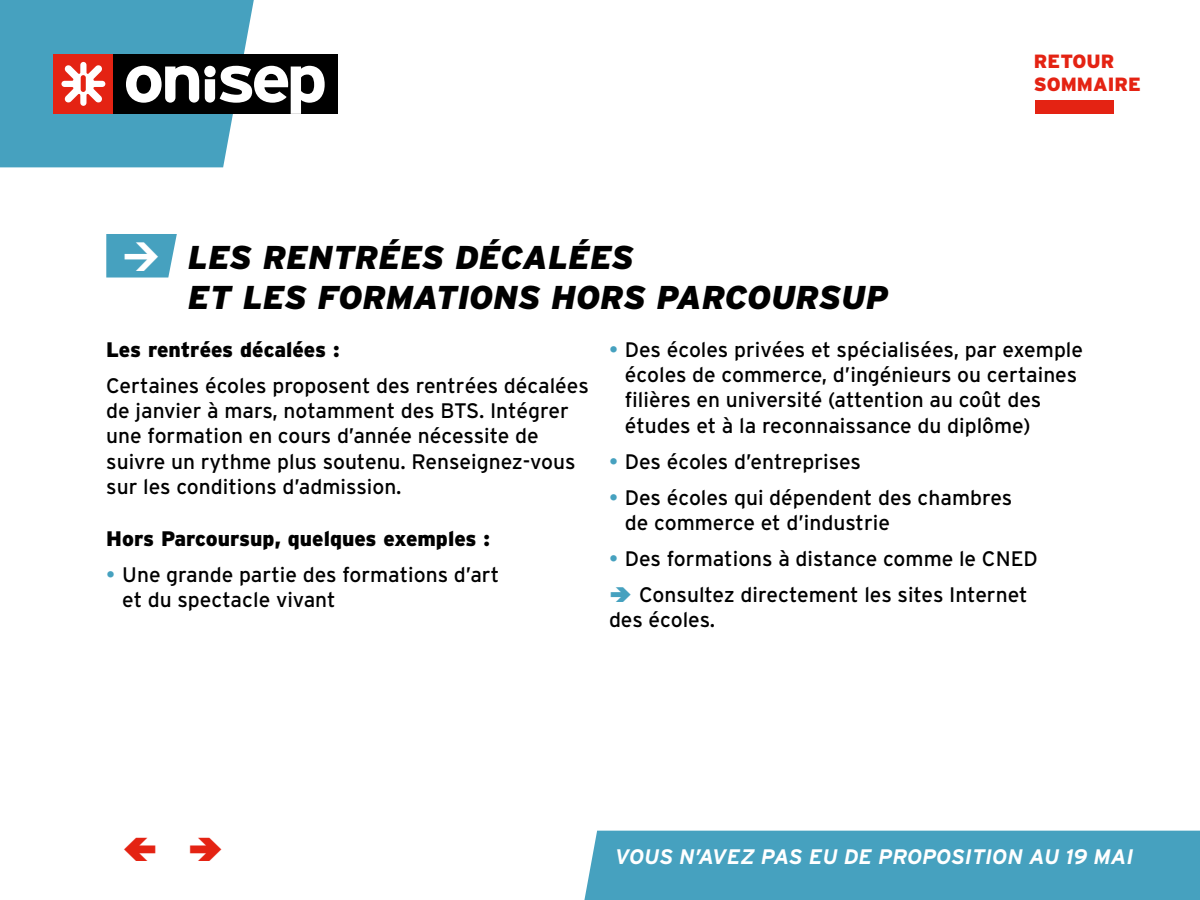
<style>
.page{position:relative;width:1200px;height:900px;background:#fff}
.page>*{position:absolute;margin:0;border:0;box-sizing:border-box;transform-origin:0 0}
.t1{font:italic 900 33px/39.6px "Interstate";color:#000}
.t2{font:21px/25.2px "Interstate";color:#000}
.t3{font:900 21px "Interstate";color:#000}
.t4{font:italic 700 21px "Interstate";color:#fff}
.t5{font:900 19.2px/23px "Interstate";color:#e42313}
.s1{color:#46a1bf}
</style>
<div class="page">
<div style="left:113px;top:54px;width:224px;height:60px;background:#000"></div>
<svg style="left:0;top:0;width:325px;height:167px"></svg>
<div style="left:1035px;top:100px;width:78px;height:14px;background:#e42313"></div>
<div style="left:584px;top:831px;width:616px;height:69px;background:#46a1bf"></div>
<svg style="left:106px;top:234px;width:71px;height:44px;background:#54a8c3"></svg>
<p class="t1" style="left:188px;top:237px;width:702px">LES RENTRÉES DÉCALÉES<br>ET LES FORMATIONS HORS PARCOURSUP</p>
<p class="t5" style="left:1034px;top:49px;width:108px">RETOUR<br>SOMMAIRE</p>
<p class="t3" style="left:106px;top:337px;width:235px">Les rentrées décalées :</p>
<p class="t2" style="left:106px;top:373px;width:484px">Certaines écoles proposent des rentrées décalées de janvier à mars, notamment des BTS. Intégrer une formation en cours d’année nécessite de suivre un rythme plus soutenu. Renseignez-vous sur les conditions d’admission.</p>
<p class="t3" style="left:106px;top:526px;width:385px">Hors Parcoursup, quelques exemples :</p>
<p class="t2" style="left:122px;top:562px;width:379px;text-indent:-16px"><span class="s1">•</span> Une grande partie des formations d’art et du spectacle vivant</p>
<p class="t2" style="left:625px;top:337px;width:460px;text-indent:-16px"><span class="s1">•</span> Des écoles privées et spécialisées, par exemple écoles de commerce, d’ingénieurs ou certaines filières en université (attention au coût des études et à la reconnaissance du diplôme)</p>
<p class="t2" style="left:609px;top:448px;width:253px"><span class="s1">•</span> Des écoles d’entreprises</p>
<p class="t2" style="left:625px;top:484px;width:389px;text-indent:-16px"><span class="s1">•</span> Des écoles qui dépendent des chambres de commerce et d’industrie</p>
<p class="t2" style="left:609px;top:546px;width:430px"><span class="s1">•</span> Des formations à distance comme le CNED</p>
<p class="t2" style="left:609px;top:582px;width:420px;text-indent:30px">Consultez directement les sites Internet des écoles.</p>
<p class="t4" style="left:615px;top:844px;width:520px">VOUS N’AVEZ PAS EU DE PROPOSITION AU 19 MAI</p>
</div>
